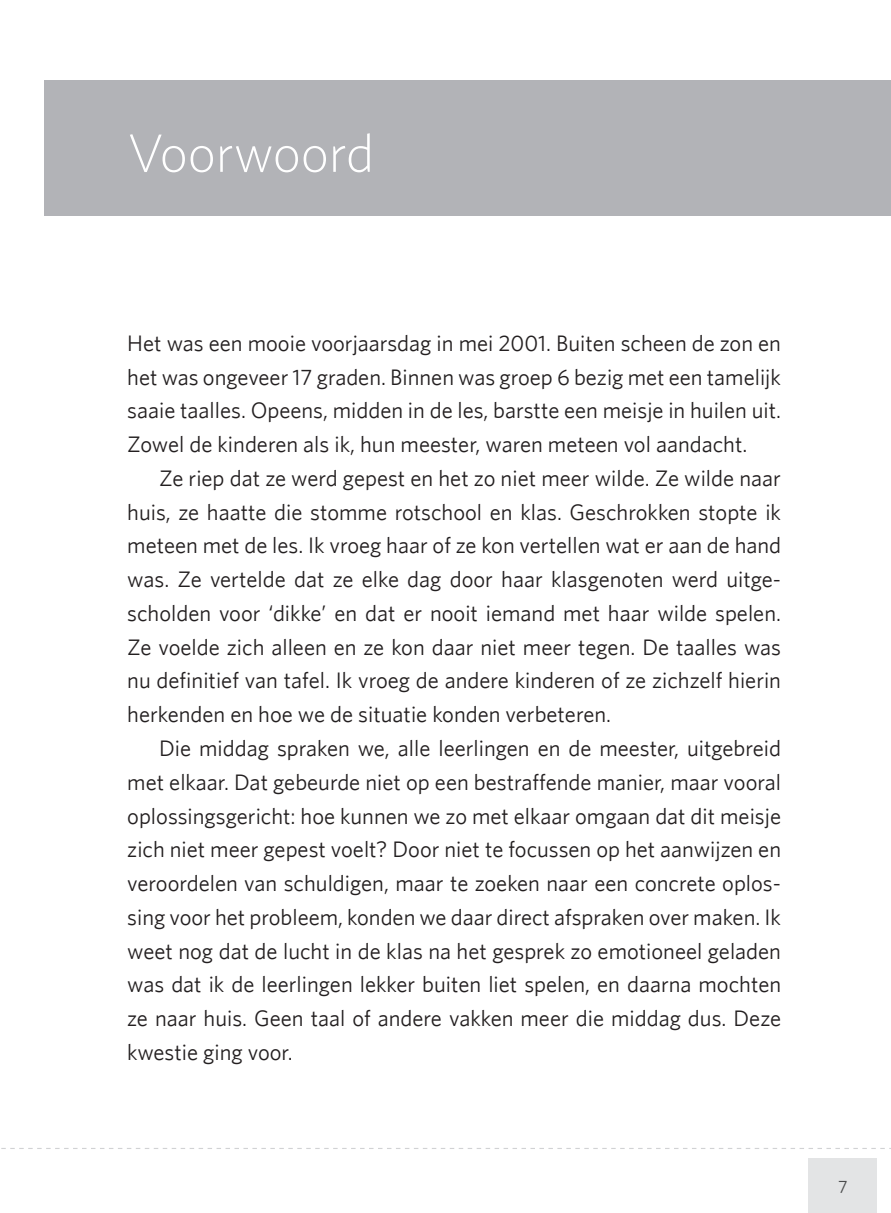
<style>
.page{position:relative;width:891px;height:1213px;background:#fff}
.page>*{position:absolute;margin:0;border:0;box-sizing:border-box;transform-origin:0 0}
.t1{font:300 54px "Whitney";color:#fff}
.t2{font:22.5px/33.8px "Whitney";color:#231f20;text-align:justify}
.t3{font:18px "Whitney";color:#4b4c4d}
</style>
<div class="page">
<div style="left:808px;top:1157px;width:69px;height:55px;background:#e3e4e5"></div>
<div style="left:44px;top:80px;width:847px;height:136px;background:#b2b3b7"></div>
<svg style="left:1px;top:1148px;width:890px;height:1px"></svg>
<h1 class="t1" style="left:127px;top:122px;width:248px">Voorwoord</h1>
<p class="t2" style="left:127px;top:326px;width:655px">Het was een mooie voorjaarsdag in mei 2001. Buiten scheen de zon en het was ongeveer 17 graden. Binnen was groep 6 bezig met een tamelijk saaie taalles. Opeens, midden in de les, barstte een meisje in huilen uit.<br>Zowel de kinderen als ik, hun meester, waren meteen vol aandacht.</p>
<p class="t2" style="left:127px;top:461px;width:655px;text-indent:32px">Ze riep dat ze werd gepest en het zo niet meer wilde. Ze wilde naar huis, ze haatte die stomme rotschool en klas. Geschrokken stopte ik meteen met de les. Ik vroeg haar of ze kon vertellen wat er aan de hand was. Ze vertelde dat ze elke dag door haar klasgenoten werd uitge&shy;scholden voor ‘dikke’ en dat er nooit iemand met haar wilde spelen.<br>Ze voelde zich alleen en ze kon daar niet meer tegen. De taalles was nu definitief van tafel. Ik vroeg de andere kinderen of ze zichzelf hierin herkenden en hoe we de situatie konden verbeteren.</p>
<p class="t2" style="left:127px;top:731px;width:655px;text-indent:32px">Die middag spraken we, alle leerlingen en de meester, uitgebreid met elkaar. Dat gebeurde niet op een bestraffende manier, maar vooral oplossingsgericht: hoe kunnen we zo met elkaar omgaan dat dit meisje zich niet meer gepest voelt? Door niet te focussen op het aanwijzen en veroordelen van schuldigen, maar te zoeken naar een concrete oplos&shy;sing voor het probleem, konden we daar direct afspraken over maken. Ik weet nog dat de lucht in de klas na het gesprek zo emotioneel geladen was dat ik de leerlingen lekker buiten liet spelen, en daarna mochten ze naar huis. Geen taal of andere vakken meer die middag dus. Deze kwestie ging voor.</p>
<p class="t3" style="left:838px;top:1176px;width:11px">7</p>
</div>
